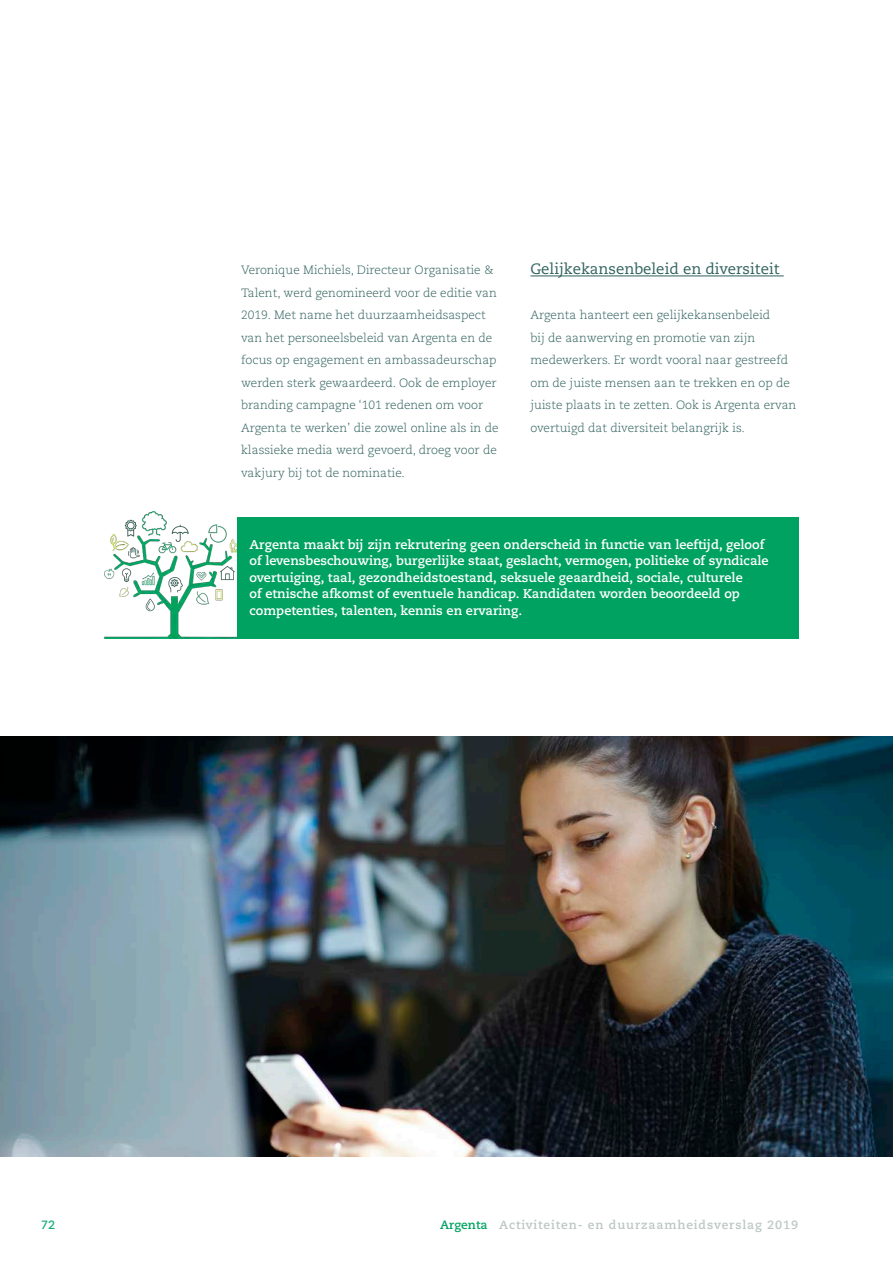
<style>
.page{position:relative;width:893px;height:1263px;background:#fff}
.page>*{position:absolute;margin:0;border:0;box-sizing:border-box;transform-origin:0 0}
.arg_int3b{font:15px "Caecilia LT Std";color:#2f615b}
.arg18_TxtEncadre_fon{font:700 12.75px/16.5px "Caecilia LT Std";color:#fff}
.arg18_Txt{font:300 12px/22.5px "Caecilia LT Std";color:#2f615b}
.t1{font:700 12px "Caecilia LT Std";letter-spacing:.075em;color:#bdc7c5}
.t2{font:700 12px "Caecilia LT Std";color:#17af7b}
.s1{color:#00a261}
</style>
<div class="page">
<img style="left:105px;top:511px;width:136px;height:128px">
<div style="left:237px;top:518px;width:562px;height:121px;background:#00a261"></div>
<hr style="left:530px;top:276px;width:254px;height:1px;background:#2f615b">
<img style="left:0;top:737px;width:893px;height:420px">
<p class="arg18_Txt" style="left:241px;top:259px;width:259px">Veronique Michiels, Directeur Organisatie &amp; Talent, werd genomineerd voor de editie van 2019. Met name het duurzaamheidsaspect van het personeelsbeleid van Argenta en de focus op engagement en ambassadeurschap werden sterk gewaardeerd. Ook de employer branding campagne ‘101 redenen om voor Argenta te werken’ die zowel online als in de klassieke media werd gevoerd, droeg voor de vakjury bij tot de nominatie.</p>
<p class="arg_int3b" style="left:530px;top:261px;width:251px">Gelijkekansenbeleid en diversiteit</p>
<p class="arg18_Txt" style="left:530px;top:304px;width:267px">Argenta hanteert een gelijkekansenbeleid<br>bij de aanwerving en promotie van zijn medewerkers. Er wordt vooral naar gestreefd om de juiste mensen aan te trekken en op de juiste plaats in te zetten. Ook is Argenta ervan overtuigd dat diversiteit belangrijk is.</p>
<p class="arg18_TxtEncadre_fon" style="left:250px;top:536px;width:521px">Argenta maakt bij zijn rekrutering geen onderscheid in functie van leeftijd, geloof of levensbeschouwing, burgerlijke staat, geslacht, vermogen, politieke of syndicale overtuiging, taal, gezondheidstoestand, seksuele geaardheid, sociale, culturele<br>of etnische afkomst of eventuele handicap. Kandidaten worden beoordeeld op competenties, talenten, kennis en ervaring.</p>
<p class="t2" style="left:41px;top:1217px;width:16px">72</p>
<p class="t1" style="left:440px;top:1217px;width:360px"><span class="s1">Argenta</span> Activiteiten- en duurzaamheidsverslag 2019</p>
</div>
